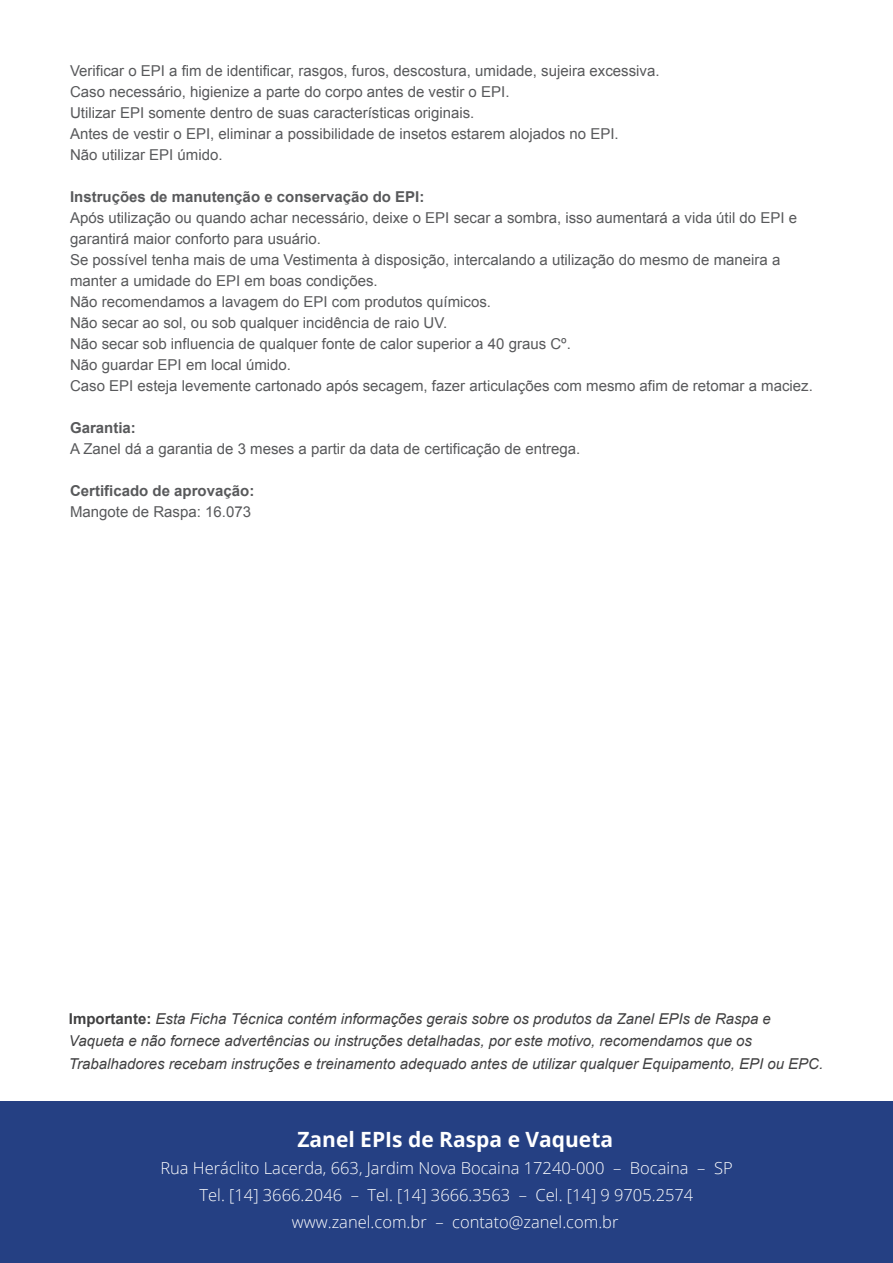
<style>
.page{position:relative;width:893px;height:1263px;background:#fff}
.page>*{position:absolute;margin:0;border:0;box-sizing:border-box;transform-origin:0 0}
.t1{font:700 21px "Open Sans";color:#fff}
.t2{font:300 16.5px "Open Sans";color:#fff}
.t3{font:15px/21px "Arial";color:#58595b}
.t4{font:italic 15px/22.5px "Arial";color:#404041}
.t5{font:700 15px "Arial";color:#58595b}
.s1{font-weight:700;font-style:normal}
</style>
<div class="page">
<div style="left:0;top:1101px;width:893px;height:161px;background:#254083"></div>
<p class="t3" style="left:70px;top:61px;width:591px">Verificar o EPI a fim de identificar, rasgos, furos, descostura, umidade, sujeira excessiva.<br>Caso necessário, higienize a parte do corpo antes de vestir o EPI.<br>Utilizar EPI somente dentro de suas características originais.<br>Antes de vestir o EPI, eliminar a possibilidade de insetos estarem alojados no EPI.<br>Não utilizar EPI úmido.</p>
<p class="t5" style="left:70px;top:187px;width:356px">Instruções de manutenção e conservação do EPI:</p>
<p class="t3" style="left:70px;top:208px;width:744px">Após utilização ou quando achar necessário, deixe o EPI secar a sombra, isso aumentará a vida útil do EPI e garantirá maior conforto para usuário.<br>Se possível tenha mais de uma Vestimenta à disposição, intercalando a utilização do mesmo de maneira a manter a umidade do EPI em boas condições.<br>Não recomendamos a lavagem do EPI com produtos químicos.<br>Não secar ao sol, ou sob qualquer incidência de raio UV.<br>Não secar sob influencia de qualquer fonte de calor superior a 40 graus Cº.<br>Não guardar EPI em local úmido.<br>Caso EPI esteja levemente cartonado após secagem, fazer articulações com mesmo afim de retomar a maciez.</p>
<p class="t5" style="left:70px;top:418px;width:67px">Garantia:</p>
<p class="t3" style="left:70px;top:439px;width:512px">A Zanel dá a garantia de 3 meses a partir da data de certificação de entrega.</p>
<p class="t5" style="left:70px;top:481px;width:186px">Certificado de aprovação:</p>
<p class="t3" style="left:70px;top:502px;width:182px">Mangote de Raspa: 16.073</p>
<p class="t4" style="left:69px;top:1008px;width:756px"><span class="s1">Importante:</span> Esta Ficha Técnica contém informações gerais sobre os produtos da Zanel EPIs de Raspa e<br>Vaqueta e não fornece advertências ou instruções detalhadas, por este motivo, recomendamos que os<br>Trabalhadores recebam instruções e treinamento adequado antes de utilizar qualquer Equipamento, EPI ou EPC.</p>
<h1 class="t1" style="left:297px;top:1125px;width:317px">Zanel EPIs de Raspa e Vaqueta</h1>
<p class="t2" style="left:160px;top:1157px;width:574px">Rua Heráclito Lacerda, 663, Jardim Nova Bocaina 17240-000 – Bocaina – SP</p>
<p class="t2" style="left:200px;top:1184px;width:495px">Tel. [14] 3666.2046 – Tel. [14] 3666.3563 – Cel. [14] 9 9705.2574</p>
<p class="t2" style="left:292px;top:1211px;width:328px">www.zanel.com.br – contato@zanel.com.br</p>
</div>
